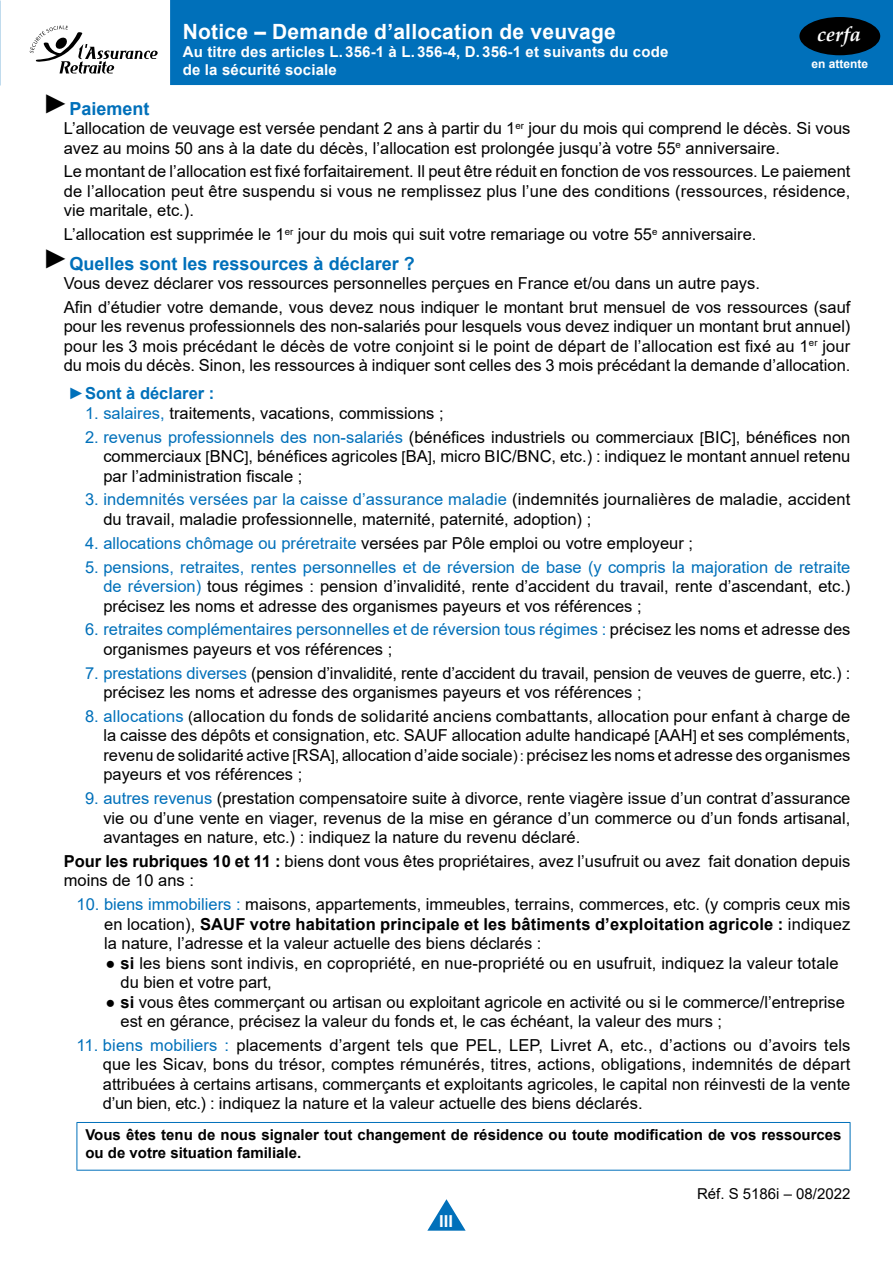
<style>
.page{position:relative;width:893px;height:1263px;background:#fff}
.page>*{position:absolute;margin:0;border:0;box-sizing:border-box;transform-origin:0 0}
.t1{font:700 21px "Arial";letter-spacing:.01em;color:#fff}
.t2{font:italic 700 20.25px "Palatino Linotype";color:#fff}
.TITRE_H1{font:700 18px "Arial";color:#0070ba}
.Texte_courant{font:16.5px/19.5px "Arial";color:#000;text-align:justify}
.Texte_courant-2{font:16.5px/19.5px "Arial";color:#0070ba}
.TITRE_H2{font:700 16.5px "Arial";color:#0070ba}
.t3{font:700 16.5px "Arial";color:#fff}
.Texte_courant-3{font:700 15px/18px "Arial";color:#000}
.t4{font:700 15px/18px "Arial";letter-spacing:.01em;color:#fff}
.t5{font:15px "Arial";color:#000}
.t6{font:700 12px "Arial";color:#fff}
.s1{font-size:27px;color:#000}
.s2{color:#0070ba}
.s3{font-size:15px}
.s4{color:#000}
.s5{font-weight:700}
</style>
<div class="page">
<svg style="left:427px;top:1199px;width:39px;height:32px"></svg>
<div style="left:170px;top:0;width:723px;height:85px;background:#0070ba"></div>
<hr style="left:77px;top:1123px;width:1px;height:47px;background:#0070ba">
<hr style="left:77px;top:1122px;width:773px;height:1px;background:#0070ba">
<hr style="left:850px;top:1123px;width:1px;height:47px;background:#0070ba">
<hr style="left:77px;top:1170px;width:773px;height:1px;background:#0070ba">
<svg style="left:30px;top:26px;width:128px;height:48px"></svg>
<div style="left:799px;top:17px;width:81px;height:38px;background:#000;border-radius:50%"></div>
<p class="t1" style="left:183px;top:16px;width:434px">Notice – Demande d’allocation de veuvage</p>
<p class="t4" style="left:183px;top:42px;width:487px">Au titre des articles L. 356-1 à L. 356-4, D. 356-1 et suivants du code de la sécurité sociale</p>
<p class="t2" style="left:817px;top:19px;width:45px">cerfa</p>
<p class="t6" style="left:811px;top:55px;width:58px">en attente</p>
<h1 class="TITRE_H1" style="left:43px;top:96px;width:109px"><span class="s1">►</span>Paiement</h1>
<p class="Texte_courant" style="left:64px;top:119px;width:788px">L’allocation de veuvage est versée pendant 2 ans à partir du 1<sup>er</sup> jour du mois qui comprend le décès. Si vous avez au moins 50 ans à la date du décès, l’allocation est prolongée jusqu’à votre 55<sup>e</sup> anniversaire.</p>
<p class="Texte_courant" style="left:64px;top:162px;width:788px">Le montant de l’allocation est fixé forfaitairement. Il peut être réduit en fonction de vos ressources. Le paiement de l’allocation peut être suspendu si vous ne remplissez plus l’une des conditions (ressources, résidence, vie maritale, etc.).</p>
<p class="Texte_courant" style="left:64px;top:225px;width:694px">L’allocation est supprimée le 1<sup>er</sup> jour du mois qui suit votre remariage ou votre 55<sup>e</sup> anniversaire.</p>
<h1 class="TITRE_H1" style="left:43px;top:251px;width:374px"><span class="s1">►</span>Quelles sont les ressources à déclarer ?</h1>
<p class="Texte_courant" style="left:64px;top:274px;width:698px">Vous devez déclarer vos ressources personnelles perçues en France et/ou dans un autre pays.</p>
<p class="Texte_courant" style="left:64px;top:297px;width:788px">Afin d’étudier votre demande, vous devez nous indiquer le montant brut mensuel de vos ressources (sauf pour les revenus professionnels des non-salariés pour lesquels vous devez indiquer un montant brut annuel) pour les 3 mois précédant le décès de votre conjoint si le point de départ de l’allocation est fixé au 1<sup>er</sup> jour du mois du décès. Sinon, les ressources à indiquer sont celles des 3 mois précédant la demande d’allocation.</p>
<h2 class="TITRE_H2" style="left:68px;top:382px;width:148px">►Sont à déclarer :</h2>
<p class="Texte_courant" style="left:85px;top:403px;width:360px"><span class="s2">1. salaires,</span> traitements, vacations, commissions ;</p>
<p class="Texte_courant" style="left:103px;top:427px;width:749px;text-indent:-18px"><span class="s2">2. revenus professionnels des non-salariés</span> (bénéfices industriels ou commerciaux <span class="s3">[</span>BIC<span class="s3">]</span>, bénéfices non commerciaux <span class="s3">[</span>BNC<span class="s3">]</span>, bénéfices agricoles <span class="s3">[</span>BA<span class="s3">]</span>, micro BIC/BNC, etc.) : indiquez le montant annuel retenu par l’administration fiscale ;</p>
<p class="Texte_courant" style="left:103px;top:490px;width:748px;text-indent:-18px"><span class="s2">3. indemnités versées par la caisse d’assurance maladie</span> (indemnités journalières de maladie, accident du travail, maladie professionnelle, maternité, paternité, adoption) ;</p>
<p class="Texte_courant" style="left:85px;top:533px;width:610px"><span class="s2">4. allocations chômage ou préretraite</span> versées par Pôle emploi ou votre employeur ;</p>
<p class="Texte_courant" style="left:103px;top:557px;width:749px;text-indent:-18px"><span class="s2">5. pensions, retraites, rentes personnelles et de réversion de base (y compris la majoration de retraite de réversion)</span> tous régimes : pension d’invalidité, rente d’accident du travail, rente d’ascendant, etc.) précisez les noms et adresse des organismes payeurs et vos références ;</p>
<p class="Texte_courant-2" style="left:103px;top:620px;width:749px;text-indent:-18px">6. retraites complémentaires personnelles et de réversion tous régimes : <span class="s4">précisez les noms et adresse des organismes payeurs et vos références ;</span></p>
<p class="Texte_courant" style="left:103px;top:663px;width:749px;text-indent:-18px"><span class="s2">7. prestations diverses</span> (pension d’invalidité, rente d’accident du travail, pension de veuves de guerre, etc.) : précisez les noms et adresse des organismes payeurs et vos références ;</p>
<p class="Texte_courant" style="left:103px;top:706px;width:749px;text-indent:-18px"><span class="s2">8. allocations</span> <span class="s3">(</span>allocation du fonds de solidarité anciens combattants, allocation pour enfant à charge de la caisse des dépôts et consignation, etc. SAUF allocation adulte handicapé <span class="s3">[</span>AAH<span class="s3">]</span> et ses compléments, revenu de solidarité active <span class="s3">[</span>RSA<span class="s3">]</span>, allocation d’aide sociale<span class="s3">):</span> précisez les noms et adresse des organismes payeurs et vos références ;</p>
<p class="Texte_courant" style="left:103px;top:788px;width:748px;text-indent:-18px"><span class="s2">9. autres revenus</span> (prestation compensatoire suite à divorce, rente viagère issue d’un contrat d’assurance vie ou d’une vente en viager, revenus de la mise en gérance d’un commerce ou d’un fonds artisanal, avantages en nature, etc.) : indiquez la nature du revenu déclaré.</p>
<p class="Texte_courant" style="left:64px;top:851px;width:788px"><span class="s5">Pour les rubriques 10 et 11 :</span> biens dont vous êtes propriétaires, avez l’usufruit ou avez fait donation depuis moins de 10 ans :</p>
<p class="Texte_courant" style="left:104px;top:894px;width:748px;text-indent:-28px"><span class="s2">10. biens immobiliers :</span> maisons, appartements, immeubles, terrains, commerces, etc. (y compris ceux mis en location), <span class="s5">SAUF votre habitation principale et les bâtiments d’exploitation agricole :</span> indiquez la nature, l’adresse et la valeur actuelle des biens déclarés :</p>
<p class="Texte_courant" style="left:121px;top:953px;width:720px;text-indent:-15px">● <span class="s5">si</span> les biens sont indivis, en copropriété, en nue-propriété ou en usufruit, indiquez la valeur totale du bien et votre part,</p>
<p class="Texte_courant" style="left:121px;top:992px;width:726px;text-indent:-15px">● <span class="s5">si</span> vous êtes commerçant ou artisan ou exploitant agricole en activité ou si le commerce/l’entreprise est en gérance, précisez la valeur du fonds et, le cas échéant, la valeur des murs ;</p>
<p class="Texte_courant" style="left:103px;top:1035px;width:749px;text-indent:-26px"><span class="s2">11. biens mobiliers :</span> placements d’argent tels que PEL, LEP, Livret A, etc., d’actions ou d’avoirs tels que les Sicav, bons du trésor, comptes rémunérés, titres, actions, obligations, indemnités de départ attribuées à certains artisans, commerçants et exploitants agricoles, le capital non réinvesti de la vente d’un bien, etc.) : indiquez la nature et la valeur actuelle des biens déclarés.</p>
<p class="Texte_courant-3" style="left:85px;top:1126px;width:758px">Vous êtes tenu de nous signaler tout changement de résidence ou toute modification de vos ressources ou de votre situation familiale.</p>
<p class="t3" style="left:439px;top:1209px;width:15px">III</p>
<p class="t5" style="left:697px;top:1183px;width:155px">Réf. S 5186i – 08/2022</p>
</div>
